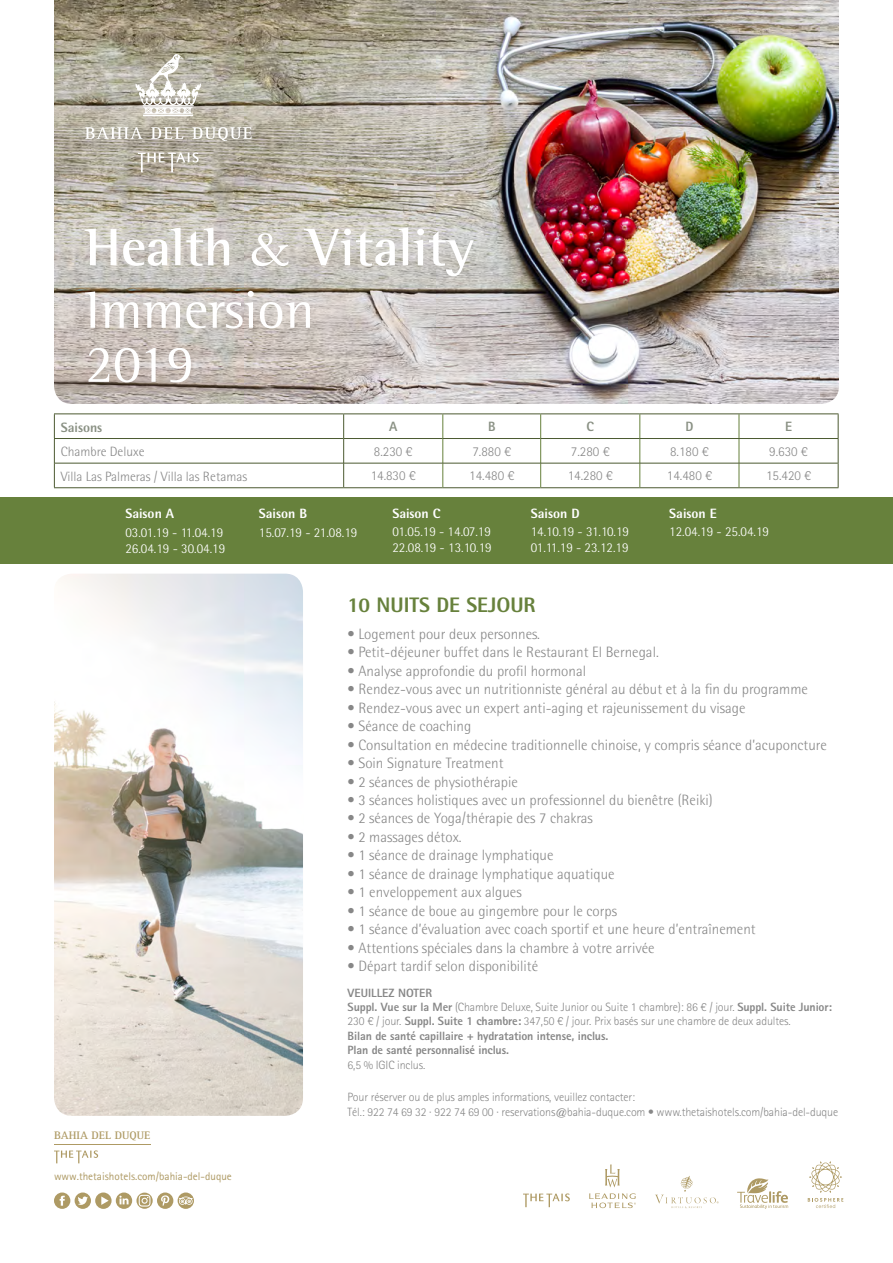
<style>
.page{position:relative;width:893px;height:1263px;background:#fff}
.page>*{position:absolute;margin:0;border:0;box-sizing:border-box;transform-origin:0 0}
.t1{font:700 54px/62.6px "Rotis Semi Serif Std";color:#fff}
.t2{font:54px "Rotis Semi Serif Std";color:#fff}
.t3{font:800 21px "Rotis Semi Sans";color:#67813c}
.t4{font:300 15px "Rotis Semi Sans";color:#878787}
.t5{font:300 13.5px/16.2px "Rotis Semi Sans Std";color:#fff}
.t6{font:300 13.5px "Rotis Sans Serif Std";color:#878787}
.t7{font:300 13.5px "Rotis Semi Sans";color:#878787}
.t8{font:800 13.5px "Rotis Semi Sans Std";color:#fff}
.t9{font:300 13.5px "Rotis Semi Sans Std";letter-spacing:-.02em;color:#fff}
.t10{font:800 13.5px "Rotis Semi Sans";color:#8a9184}
.t11{font:800 13.5px "Rotis Sans Serif Std";color:#8a9184}
.t12{font:800 12px/14.4px "Rotis Sans Serif Std";letter-spacing:-.01em;color:#878787}
.t13{font:300 12px/14.4px "Rotis Sans Serif Std";letter-spacing:-.01em;color:#878787}
.t14{font:700 11.25px "Rotis Serif";color:#ae9a64}
.t15{font:11.1px "Rotis Sans Serif";color:#ae9a64}
.s1{font-family:"Garamond";font-weight:400}
.s2{font-weight:400}
.s3{font-weight:300}
</style>
<div class="page">
<img style="left:54px;top:0;width:785px;height:404px">
<svg style="left:138px;top:152px;width:61px;height:20px"></svg>
<svg style="left:135px;top:54px;width:66px;height:62px"></svg>
<svg style="left:85px;top:127px;width:58px;height:12px"></svg>
<svg style="left:151px;top:127px;width:32px;height:12px"></svg>
<svg style="left:192px;top:127px;width:60px;height:14px"></svg>
<hr style="left:54px;top:1144px;width:97px;height:1px;background:#ae9a64">
<svg style="left:54px;top:1150px;width:44px;height:13px"></svg>
<svg style="left:54px;top:1192px;width:140px;height:17px"></svg>
<svg style="left:605px;top:1164px;width:15px;height:23px"></svg>
<svg style="left:589px;top:1193px;width:47px;height:15px"></svg>
<svg style="left:737px;top:1178px;width:51px;height:31px"></svg>
<svg style="left:523px;top:1193px;width:47px;height:14px"></svg>
<svg style="left:655px;top:1176px;width:64px;height:32px"></svg>
<svg style="left:808px;top:1161px;width:35px;height:47px"></svg>
<img style="left:54px;top:574px;width:249px;height:542px">
<div style="left:0;top:498px;width:893px;height:66px;background:#67813c"></div>
<hr style="left:54px;top:413px;width:290px;height:1px;background:#4c5a31">
<hr style="left:344px;top:413px;width:99px;height:1px;background:#4c5a31">
<hr style="left:443px;top:413px;width:98px;height:1px;background:#4c5a31">
<hr style="left:541px;top:413px;width:99px;height:1px;background:#4c5a31">
<hr style="left:640px;top:413px;width:99px;height:1px;background:#4c5a31">
<hr style="left:739px;top:413px;width:99px;height:1px;background:#4c5a31">
<hr style="left:54px;top:438px;width:290px;height:1px;background:#4c5a31">
<hr style="left:344px;top:438px;width:99px;height:1px;background:#4c5a31">
<hr style="left:443px;top:438px;width:98px;height:1px;background:#4c5a31">
<hr style="left:541px;top:438px;width:99px;height:1px;background:#4c5a31">
<hr style="left:640px;top:438px;width:99px;height:1px;background:#4c5a31">
<hr style="left:739px;top:438px;width:99px;height:1px;background:#4c5a31">
<svg style="left:54px;top:414px;width:1px;height:73px"></svg>
<svg style="left:343px;top:414px;width:1px;height:73px"></svg>
<svg style="left:838px;top:414px;width:1px;height:73px"></svg>
<hr style="left:54px;top:487px;width:290px;height:1px;background:#4c5a31">
<hr style="left:344px;top:487px;width:99px;height:1px;background:#4c5a31">
<hr style="left:443px;top:487px;width:98px;height:1px;background:#4c5a31">
<hr style="left:541px;top:487px;width:99px;height:1px;background:#4c5a31">
<hr style="left:640px;top:487px;width:99px;height:1px;background:#4c5a31">
<hr style="left:739px;top:487px;width:99px;height:1px;background:#4c5a31">
<svg style="left:443px;top:414px;width:1px;height:73px"></svg>
<svg style="left:540px;top:414px;width:1px;height:73px"></svg>
<svg style="left:640px;top:414px;width:1px;height:73px"></svg>
<svg style="left:739px;top:414px;width:1px;height:73px"></svg>
<hr style="left:55px;top:463px;width:289px;height:1px;background:#4c5a31">
<hr style="left:344px;top:463px;width:99px;height:1px;background:#4c5a31">
<hr style="left:443px;top:463px;width:98px;height:1px;background:#4c5a31">
<hr style="left:541px;top:463px;width:99px;height:1px;background:#4c5a31">
<hr style="left:640px;top:463px;width:99px;height:1px;background:#4c5a31">
<hr style="left:739px;top:463px;width:99px;height:1px;background:#4c5a31">
<h1 class="t1" style="left:85px;top:215px;width:391px">Health <span class="s1">&amp;</span> Vitality<br><span class="s2">Immersion</span></h1>
<h1 class="t2" style="left:85px;top:332px;width:111px">2019</h1>
<p class="t10" style="left:61px;top:418px;width:43px">Saisons</p>
<p class="t11" style="left:389px;top:418px;width:10px">A</p>
<p class="t11" style="left:488px;top:418px;width:9px">B</p>
<p class="t11" style="left:586px;top:418px;width:9px">C</p>
<p class="t11" style="left:685px;top:418px;width:10px">D</p>
<p class="t11" style="left:785px;top:418px;width:9px">E</p>
<p class="t7" style="left:61px;top:444px;width:85px">Chambre Deluxe</p>
<p class="t6" style="left:374px;top:443px;width:40px">8.230 €</p>
<p class="t6" style="left:472px;top:443px;width:40px">7.880 €</p>
<p class="t6" style="left:571px;top:443px;width:40px">7.280 €</p>
<p class="t6" style="left:670px;top:443px;width:40px">8.180 €</p>
<p class="t6" style="left:769px;top:443px;width:40px">9.630 €</p>
<p class="t7" style="left:61px;top:468px;width:188px">Villa Las Palmeras / Villa las Retamas</p>
<p class="t6" style="left:371px;top:468px;width:47px">14.830 €</p>
<p class="t6" style="left:469px;top:468px;width:47px">14.480 €</p>
<p class="t6" style="left:568px;top:468px;width:47px">14.280 €</p>
<p class="t6" style="left:667px;top:468px;width:47px">14.480 €</p>
<p class="t6" style="left:766px;top:468px;width:47px">15.420 €</p>
<p class="t8" style="left:125px;top:505px;width:50px">Saison A</p>
<p class="t8" style="left:259px;top:505px;width:50px">Saison B</p>
<p class="t8" style="left:392px;top:505px;width:50px">Saison C</p>
<p class="t8" style="left:531px;top:505px;width:50px">Saison D</p>
<p class="t8" style="left:669px;top:505px;width:49px">Saison E</p>
<p class="t5" style="left:125px;top:524px;width:99px">03.01.19 - 11.04.19</p>
<p class="t5" style="left:259px;top:524px;width:100px">15.07.19 - 21.08.19</p>
<p class="t5" style="left:125px;top:541px;width:101px">26.04.19 - 30.04.19</p>
<p class="t5" style="left:392px;top:523px;width:101px">01.05.19 - 14.07.19<br>22.08.19 - 13.10.19</p>
<p class="t9" style="left:531px;top:524px;width:100px">14.10.19 - 31.10.19</p>
<p class="t5" style="left:669px;top:523px;width:101px">12.04.19 - 25.04.19</p>
<p class="t5" style="left:531px;top:539px;width:99px">01.11.19 - 23.12.19</p>
<h2 class="t3" style="left:348px;top:591px;width:190px">10 NUITS DE SEJOUR</h2>
<p class="t4" style="left:348px;top:625px;width:194px">• Logement pour deux personnes.</p>
<p class="t4" style="left:348px;top:644px;width:313px">• Petit-déjeuner buffet dans le Restaurant El Bernegal.</p>
<p class="t4" style="left:348px;top:662px;width:240px">• Analyse approfondie du profil hormonal</p>
<p class="t4" style="left:348px;top:681px;width:462px">• Rendez-vous avec un nutritionniste général au début et à la fin du programme</p>
<p class="t4" style="left:348px;top:699px;width:399px">• Rendez-vous avec un expert anti-aging et rajeunissement du visage</p>
<p class="t4" style="left:348px;top:717px;width:125px">• Séance de coaching</p>
<p class="t4" style="left:348px;top:736px;width:481px">• Consultation en médecine traditionnelle chinoise, y compris séance d’acuponcture</p>
<p class="t4" style="left:348px;top:754px;width:157px">• Soin Signature Treatment</p>
<p class="t4" style="left:348px;top:773px;width:172px">• 2 séances de physiothérapie</p>
<p class="t4" style="left:348px;top:791px;width:367px">• 3 séances holistiques avec un professionnel du bienêtre (Reiki)</p>
<p class="t4" style="left:348px;top:810px;width:247px">• 2 séances de Yoga/thérapie des 7 chakras</p>
<p class="t4" style="left:348px;top:828px;width:116px">• 2 massages détox.</p>
<p class="t4" style="left:348px;top:847px;width:207px">• 1 séance de drainage lymphatique</p>
<p class="t4" style="left:348px;top:865px;width:269px">• 1 séance de drainage lymphatique aquatique</p>
<p class="t4" style="left:348px;top:884px;width:176px">• 1 enveloppement aux algues</p>
<p class="t4" style="left:348px;top:902px;width:271px">• 1 séance de boue au gingembre pour le corps</p>
<p class="t4" style="left:348px;top:920px;width:410px">• 1 séance d’évaluation avec coach sportif et une heure d’entraînement</p>
<p class="t4" style="left:348px;top:939px;width:309px">• Attentions spéciales dans la chambre à votre arrivée</p>
<p class="t4" style="left:348px;top:957px;width:192px">• Départ tardif selon disponibilité</p>
<p class="t12" style="left:348px;top:985px;width:486px">VEUILLEZ NOTER<br>Suppl. Vue sur la Mer <span class="s3">(Chambre Deluxe, Suite Junior ou Suite 1 chambre): 86 € / jour.</span> Suppl. Suite Junior:<br><span class="s3">230 € / jour.</span> Suppl. Suite 1 chambre: <span class="s3">347,50 € / jour. Prix basés sur une chambre de deux adultes.<br></span>Bilan de santé capillaire + hydratation intense, inclus.<br>Plan de santé personnalisé inclus.</p>
<p class="t13" style="left:348px;top:1057px;width:79px">6,5 % IGIC inclus.</p>
<p class="t14" style="left:54px;top:1129px;width:98px">BAHIA DEL DUQUE</p>
<p class="t15" style="left:54px;top:1170px;width:179px">www.thetaishotels.com/bahia-del-duque</p>
<p class="t13" style="left:348px;top:1090px;width:492px">Pour réserver ou de plus amples informations, veuillez contacter:<br>Tél.: 922 74 69 32 · 922 74 69 00 · reservations@bahia-duque.com • www.thetaishotels.com/bahia-del-duque</p>
</div>
